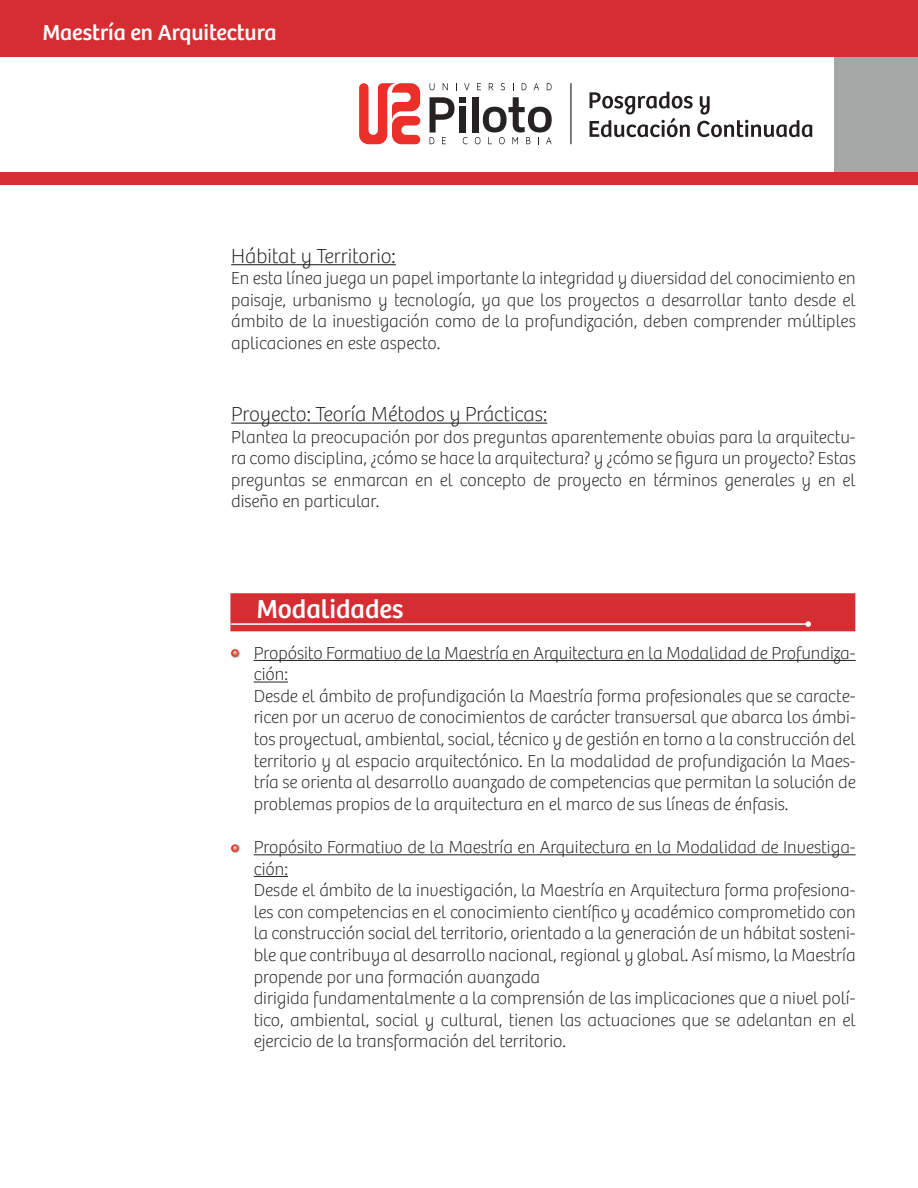
<style>
.page{position:relative;width:918px;height:1188px;background:#fff}
.page>*{position:absolute;margin:0;border:0;box-sizing:border-box;transform-origin:0 0}
.t1{font:27px "Bree";color:#fff}
.t2{font:22.5px "Bree";color:#fff}
.t3{font:100 21px "Bree";color:#231f20}
.t4{font:100 18px/21.6px "Bree";color:#231f20;text-align:justify}
</style>
<div class="page">
<hr style="left:231px;top:264px;width:165px;height:1px;background:#231f20">
<hr style="left:231px;top:423px;width:316px;height:1px;background:#231f20">
<hr style="left:254px;top:660px;width:596px;height:1px;background:#231f20">
<hr style="left:254px;top:854px;width:596px;height:1px;background:#231f20">
<div style="left:230px;top:593px;width:625px;height:38px;background:#d52d31;border:2px solid #d52d30"></div>
<hr style="left:231px;top:623px;width:577px;height:2px;background:#fff">
<svg style="left:805px;top:621px;width:6px;height:6px"></svg>
<img style="left:230px;top:596px;width:63px;height:87px">
<svg style="left:231px;top:649px;width:8px;height:8px"></svg>
<img style="left:230px;top:843px;width:63px;height:34px">
<svg style="left:231px;top:845px;width:8px;height:7px"></svg>
<div style="left:0;top:0;width:918px;height:184px;background:#d52d31"></div>
<div style="left:0;top:57px;width:835px;height:114px;background:#fff"></div>
<div style="left:835px;top:57px;width:83px;height:114px;background:#a5a7a7"></div>
<svg style="left:359px;top:83px;width:61px;height:61px"></svg>
<svg style="left:430px;top:83px;width:5px;height:7px"></svg>
<svg style="left:443px;top:83px;width:5px;height:7px"></svg>
<svg style="left:464px;top:83px;width:6px;height:7px"></svg>
<svg style="left:477px;top:83px;width:4px;height:7px"></svg>
<svg style="left:489px;top:83px;width:4px;height:7px"></svg>
<svg style="left:501px;top:83px;width:4px;height:7px"></svg>
<svg style="left:522px;top:83px;width:4px;height:7px"></svg>
<svg style="left:534px;top:83px;width:5px;height:7px"></svg>
<svg style="left:547px;top:83px;width:5px;height:7px"></svg>
<div style="left:472px;top:97px;width:6px;height:36px;background:#252321"></div>
<svg style="left:475px;top:97px;width:77px;height:47px"></svg>
<svg style="left:430px;top:97px;width:37px;height:47px"></svg>
<hr style="left:570px;top:83px;width:2px;height:61px;background:#252321">
<svg style="left:590px;top:92px;width:222px;height:45px"></svg>
<p class="t2" style="left:43px;top:19px;width:235px">Maestría en Arquitectura</p>
<p class="t3" style="left:231px;top:244px;width:166px">Hábitat y Territorio:</p>
<p class="t4" style="left:231px;top:268px;width:626px">En esta línea juega un papel importante la integridad y diversidad del conocimiento en paisaje, urbanismo y tecnología, ya que los proyectos a desarrollar tanto desde el ámbito de la investigación como de la profundización, deben comprender múltiples aplicaciones en este aspecto.</p>
<p class="t3" style="left:231px;top:402px;width:318px">Proyecto: Teoría Métodos y Prácticas:</p>
<p class="t4" style="left:231px;top:426px;width:626px">Plantea la preocupación por dos preguntas aparentemente obvias para la arquitectu&shy;ra como disciplina, ¿cómo se hace la arquitectura? y ¿cómo se figura un proyecto? Estas preguntas se enmarcan en el concepto de proyecto en términos generales y en el diseño en particular.</p>
<h1 class="t1" style="left:257px;top:592px;width:148px">Modalidades</h1>
<p class="t4" style="left:254px;top:642px;width:604px;text-align:left">Propósito Formativo de la Maestría en Arquitectura en la Modalidad de Profundiza&shy;ción:<br>Desde el ámbito de profundización la Maestría forma profesionales que se caracte&shy;ricen por un acervo de conocimientos de carácter transversal que abarca los ámbi&shy;tos proyectual, ambiental, social, técnico y de gestión en torno a la construcción del territorio y al espacio arquitectónico. En la modalidad de profundización la Maes&shy;tría se orienta al desarrollo avanzado de competencias que permitan la solución de problemas propios de la arquitectura en el marco de sus líneas de énfasis.</p>
<p class="t4" style="left:254px;top:837px;width:604px;text-align:left">Propósito Formativo de la Maestría en Arquitectura en la Modalidad de Investiga&shy;ción:<br>Desde el ámbito de la investigación, la Maestría en Arquitectura forma profesiona&shy;les con competencias en el conocimiento científico y académico comprometido con la construcción social del territorio, orientado a la generación de un hábitat sosteni&shy;ble que contribuya al desarrollo nacional, regional y global. Así mismo, la Maestría propende por una formación avanzada<br>dirigida fundamentalmente a la comprensión de las implicaciones que a nivel polí&shy;tico, ambiental, social y cultural, tienen las actuaciones que se adelantan en el ejercicio de la transformación del territorio.</p>
</div>
